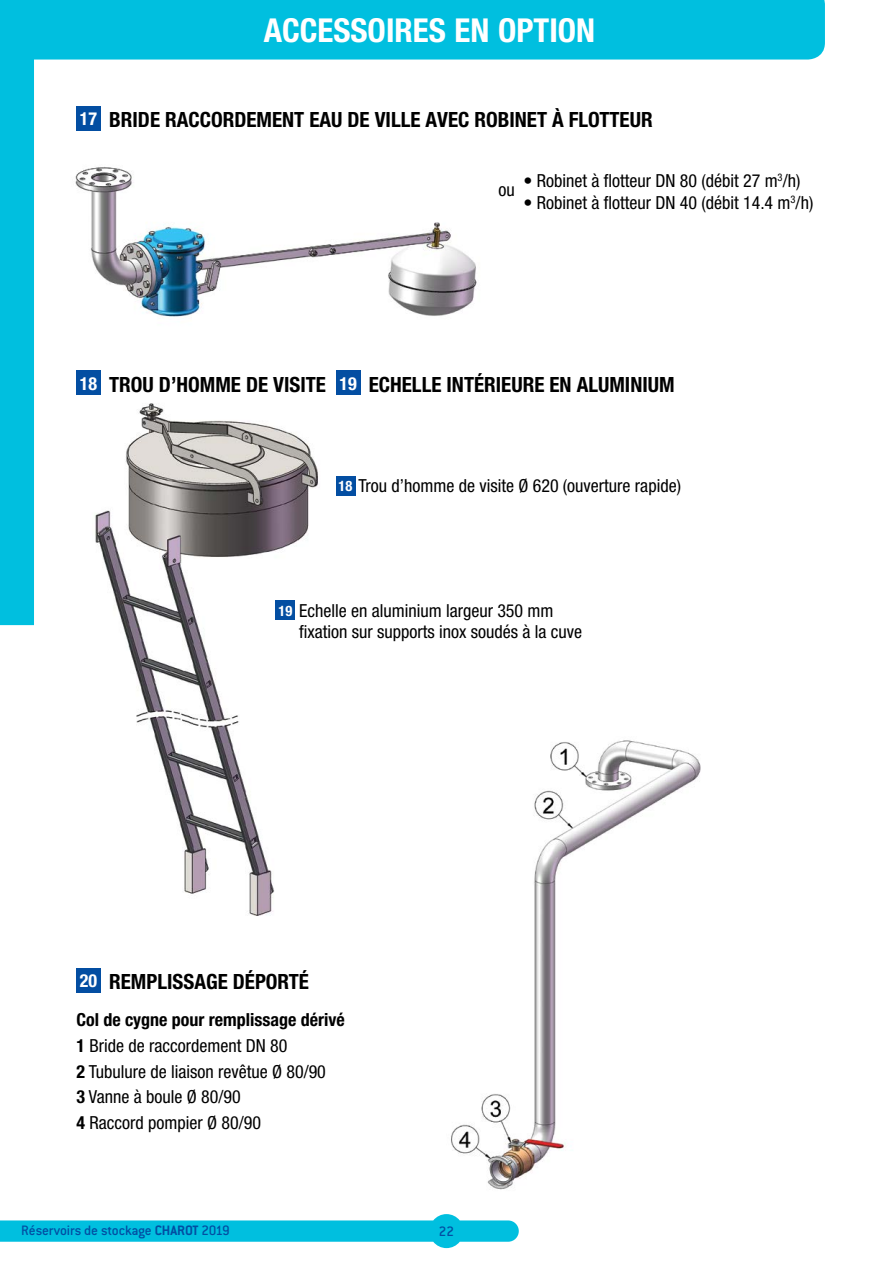
<style>
.page{position:relative;width:893px;height:1263px;background:#fff}
.page>*{position:absolute;margin:0;border:0;box-sizing:border-box;transform-origin:0 0}
.t1{font:700 condensed 33px "Helvetica Neue";color:#fff}
.t2{font:700 condensed 21px "Helvetica Neue";color:#000}
.t3{font:condensed 18px/25.8px "Helvetica Neue";color:#000}
.t4{font:500 15px "Conduit ITC";letter-spacing:-.015em;color:#034ea2}
.s1{font-size:18px;color:#fff}
.s2{font-weight:700;font-size:14.4px;color:#fff}
.s3{font-weight:700}
</style>
<div class="page">
<svg style="left:0;top:1214px;width:519px;height:34px"></svg>
<div style="left:34px;top:0;width:791px;height:60px;background:#00bfdf"></div>
<div style="left:0;top:0;width:34px;height:625px;background:#00bfdf"></div>
<div style="left:77px;top:106px;width:24px;height:24px;background:#034ea2"></div>
<div style="left:77px;top:371px;width:24px;height:24px;background:#034ea2"></div>
<div style="left:336px;top:371px;width:24px;height:24px;background:#034ea2"></div>
<div style="left:336px;top:476px;width:19px;height:19px;background:#034ea2"></div>
<img style="left:75px;top:167px;width:402px;height:150px">
<img style="left:95px;top:403px;width:223px;height:513px">
<img style="left:451px;top:740px;width:250px;height:450px">
<div style="left:77px;top:968px;width:24px;height:24px;background:#034ea2"></div>
<div style="left:276px;top:601px;width:19px;height:19px;background:#034ea2"></div>
<h1 class="t1" style="left:264px;top:10px;width:138px">ACCESSOIRES</h1>
<h1 class="t1" style="left:455px;top:10px;width:139px">EN OPTION</h1>
<p class="t2" style="left:80px;top:107px;width:574px"><span class="s1">17</span> BRIDE RACCORDEMENT EAU DE VILLE AVEC ROB INET À FLOTTEUR</p>
<p class="t3" style="left:499px;top:177px;width:18px">ou</p>
<p class="t3" style="left:524px;top:168px;width:278px">• Robinet à flotteur DN 80 (débit 27 m<sup>3</sup>/h)</p>
<p class="t3" style="left:524px;top:189px;width:291px">• Robinet à flotteur DN 40 (débit 14.4 m<sup>3</sup>/h)</p>
<p class="t2" style="left:80px;top:371px;width:596px"><span class="s1">18</span> TROU D’HOMME DE VISITE <span class="s1">19</span> ECHELLE INTÉRIEURE EN ALUMINIUM</p>
<p class="t3" style="left:339px;top:473px;width:344px"><span class="s2">18</span> Trou d’homme de visite Ø 620 (ouverture rapide)</p>
<p class="t3" style="left:299px;top:599px;width:284px;line-height:21.6px;text-indent:-21px"><span class="s2">19</span> Echelle en aluminium largeur 350 mm fixation sur supports inox soudés à la cuve</p>
<p class="t2" style="left:80px;top:969px;width:231px"><span class="s1">20</span> REMPLISSAGE DÉPORTÉ</p>
<p class="t3" style="left:77px;top:1006px;width:270px"><span class="s3">COL DE CYGNE POUR REMPLISSAGE DÉRIVÉ<br>1</span> Bride de raccordement DN 80<br><span class="s3">2</span> Tubulure de liaison revêtue Ø 80/90<br><span class="s3">3</span> Vanne à boule Ø 80/90<br><span class="s3">4</span> Raccord pompier Ø 80/90</p>
<p class="t4" style="left:21px;top:1222px;width:210px">Réservoirs de stockage <span class="s3">CHAROT</span> 2019</p>
<p class="t4" style="left:439px;top:1223px;width:17px">22</p>
</div>
